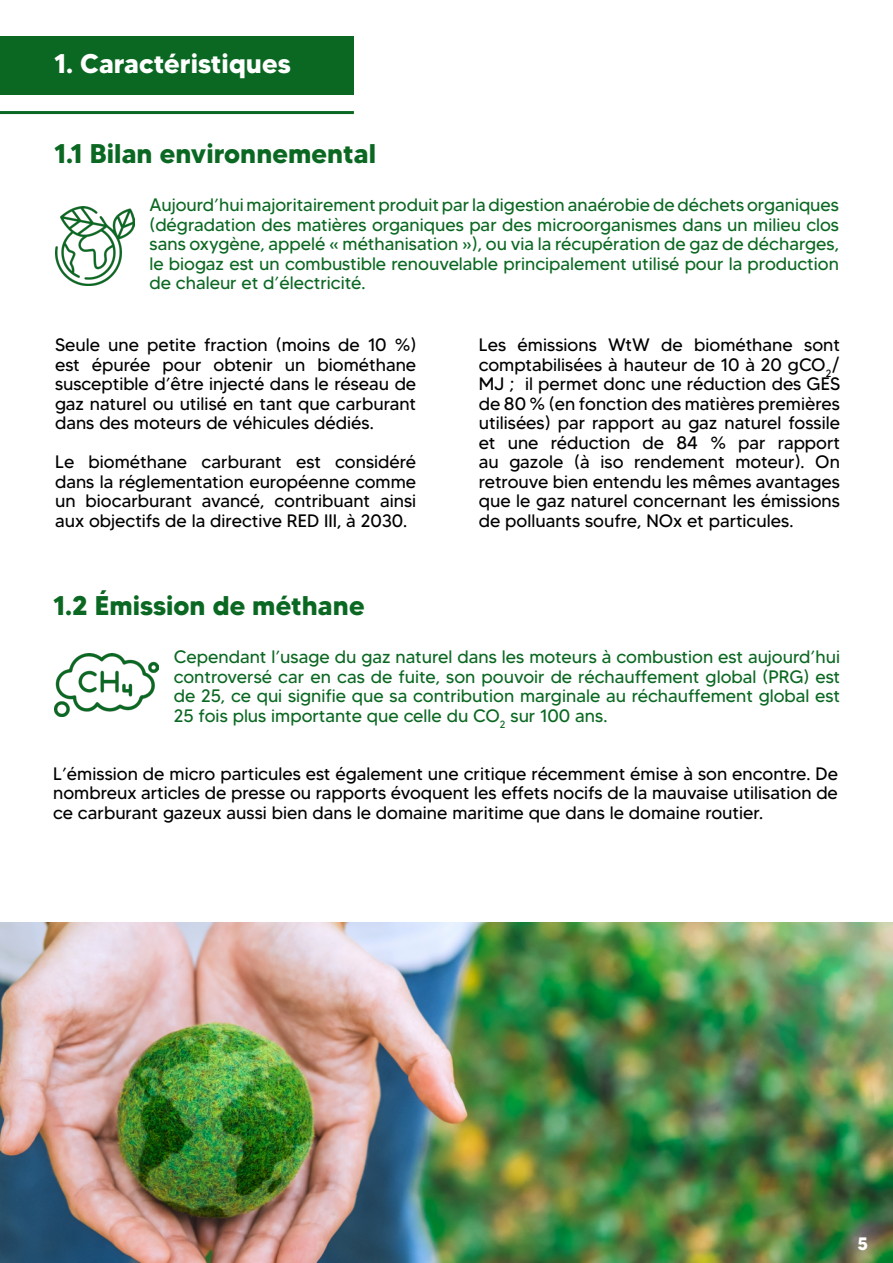
<style>
.page{position:relative;width:893px;height:1263px;background:#fff}
.page>*{position:absolute;margin:0;border:0;box-sizing:border-box;transform-origin:0 0}
.t1{font:700 27px "MADETOMMY";color:#0b6822}
.t2{font:700 27px "MADETOMMY";color:#fff}
.t3{font:18px/19.5px "MADETOMMY";color:#000;text-align:justify}
.t4{font:18px/19.5px "MADETOMMY";color:#0b6822;text-align:justify}
.t5{font:700 18px "MADETOMMY";color:#fff}
</style>
<div class="page">
<div style="left:0;top:37px;width:354px;height:58px;background:#0b6822"></div>
<hr style="left:0;top:111px;width:354px;height:3px;background:#0b6822">
<img style="left:55px;top:206px;width:80px;height:80px">
<img style="left:54px;top:653px;width:105px;height:63px">
<img style="left:0;top:923px;width:893px;height:340px">
<h1 class="t2" style="left:54px;top:47px;width:238px">1. Caractéristiques</h1>
<h1 class="t1" style="left:54px;top:137px;width:323px">1.1 Bilan environnemental</h1>
<p class="t4" style="left:149px;top:195px;width:691px">Aujourd’hui majoritairement produit par la digestion anaérobie de déchets organiques (dégradation des matières organiques par des microorganismes dans un milieu clos sans oxygène, appelé « méthanisation »), ou via la récupération de gaz de décharges, le biogaz est un combustible renouvelable principalement utilisé pour la production de chaleur et d’électricité.</p>
<p class="t3" style="left:55px;top:335px;width:363px">Seule une petite fraction (moins de 10 %) est épurée pour obtenir un biométhane susceptible d’être injecté dans le réseau de gaz naturel ou utilisé en tant que carburant dans des moteurs de véhicules dédiés.</p>
<p class="t3" style="left:55px;top:452px;width:363px">Le biométhane carburant est considéré dans la réglementation européenne comme un biocarburant avancé, contribuant ainsi aux objectifs de la directive RED III, à 2030.</p>
<p class="t3" style="left:479px;top:335px;width:363px">Les émissions WtW de biométhane sont comptabilisées à hauteur de 10 à 20 gCO<sub>2</sub>/ MJ ; il permet donc une réduction des GES de 80 % (en fonction des matières premières utilisées) par rapport au gaz naturel fossile et une réduction de 84 % par rapport au gazole (à iso rendement moteur). On retrouve bien entendu les mêmes avantages que le gaz naturel concernant les émissions de polluants soufre, NOx et particules.</p>
<h1 class="t1" style="left:53px;top:589px;width:313px">1.2 Émission de méthane</h1>
<p class="t4" style="left:174px;top:647px;width:668px">Cependant l’usage du gaz naturel dans les moteurs à combustion est aujourd’hui controversé car en cas de fuite, son pouvoir de réchauffement global (PRG) est de 25, ce qui signifie que sa contribution marginale au réchauffement global est 25 fois plus importante que celle du CO<sub>2</sub> sur 100 ans.</p>
<p class="t3" style="left:53px;top:763px;width:786px">L’émission de micro particules est également une critique récemment émise à son encontre. De nombreux articles de presse ou rapports évoquent les effets nocifs de la mauvaise utilisation de ce carburant gazeux aussi bien dans le domaine maritime que dans le domaine routier.</p>
<p class="t5" style="left:857px;top:1233px;width:12px">5</p>
</div>
